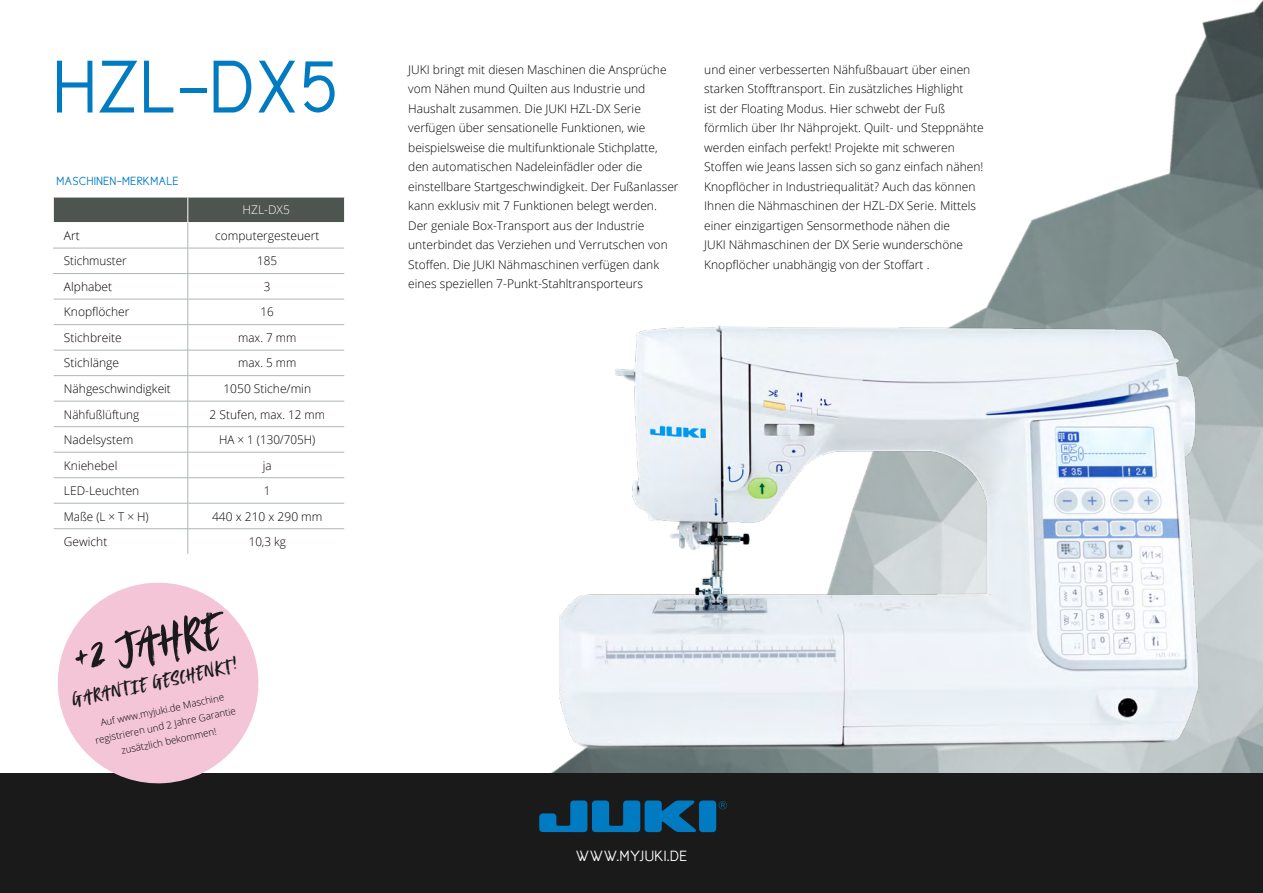
<style>
.page{position:relative;width:1263px;height:893px;background:#fff}
.page>*{position:absolute;margin:0;border:0;box-sizing:border-box;transform-origin:0 0}
.t1{font:75px "New Cicle Gordita";letter-spacing:.03em;color:#007bc2}
.t2{font:45px "Avallon";color:#1a1a1a}
.t3{font:18px "Avallon";color:#1a1a1a}
.t4{font:15px "New Cicle Gordita";letter-spacing:.03em;color:#fff}
.t5{font:300 12px/19.5px "Open Sans";color:#000}
.t6{font:12px "New Cicle Gordita";letter-spacing:.05em;color:#007bc2}
.t7{font:300 12px "Open Sans";color:#fff}
.t8{font:300 9.75px/15.8px "Open Sans";color:#000;text-align:center}
</style>
<div class="page">
<img style="left:336px;top:0;width:927px;height:774px">
<div style="left:0;top:774px;width:1263px;height:119px;background:#1a1a1a"></div>
<hr style="left:188px;top:554px;width:157px;height:1px;background:#fff">
<svg style="left:53px;top:197px;width:292px;height:357px"></svg>
<hr style="left:53px;top:273px;width:135px;height:1px;background:#adb6b7">
<hr style="left:54px;top:299px;width:134px;height:1px;background:#adb6b7">
<svg style="left:54px;top:582px;width:208px;height:202px"></svg>
<img style="left:538px;top:301px;width:725px;height:532px">
<h1 class="t1" style="left:54px;top:48px;width:285px">HZL-DX5</h1>
<p class="t6" style="left:57px;top:175px;width:123px">MASCHINEN-MERKMALE</p>
<p class="t7" style="left:243px;top:202px;width:49px">HZL-DX5</p>
<p class="t5" style="left:64px;top:225px;width:17px">Art</p>
<p class="t5" style="left:215px;top:225px;width:106px">computergesteuert</p>
<p class="t5" style="left:64px;top:251px;width:64px">Stichmuster</p>
<p class="t5" style="left:257px;top:251px;width:21px">185</p>
<p class="t5" style="left:64px;top:276px;width:50px">Alphabet</p>
<p class="t5" style="left:264px;top:276px;width:8px">3</p>
<p class="t5" style="left:64px;top:302px;width:67px">Knopflöcher</p>
<p class="t5" style="left:261px;top:302px;width:15px">16</p>
<p class="t5" style="left:64px;top:328px;width:59px">Stichbreite</p>
<p class="t5" style="left:238px;top:328px;width:60px">max. 7 mm</p>
<p class="t5" style="left:64px;top:353px;width:57px">Stichlänge</p>
<p class="t5" style="left:238px;top:353px;width:60px">max. 5 mm</p>
<p class="t5" style="left:64px;top:379px;width:109px">Nähgeschwindigkeit</p>
<p class="t5" style="left:223px;top:379px;width:89px">1050 Stiche/min</p>
<p class="t5" style="left:64px;top:404px;width:77px">Nähfußlüftung</p>
<p class="t5" style="left:210px;top:404px;width:117px">2 Stufen, max. 12 mm</p>
<p class="t5" style="left:64px;top:430px;width:71px">Nadelsystem</p>
<p class="t5" style="left:219px;top:430px;width:98px">HA × 1 (130/705H)</p>
<p class="t5" style="left:64px;top:455px;width:55px">Kniehebel</p>
<p class="t5" style="left:263px;top:455px;width:10px">ja</p>
<p class="t5" style="left:64px;top:481px;width:77px">LED-Leuchten</p>
<p class="t5" style="left:264px;top:481px;width:8px">1</p>
<p class="t5" style="left:64px;top:506px;width:86px">Maße (L × T × H)</p>
<p class="t5" style="left:212px;top:506px;width:112px">440 x 210 x 290 mm</p>
<p class="t5" style="left:64px;top:532px;width:45px">Gewicht</p>
<p class="t5" style="left:249px;top:532px;width:39px">10,3 kg</p>
<h2 class="t2" style="left:68px;top:628px;width:149px;rotate:-12deg">+2 JAHRE</h2>
<h3 class="t3" style="left:69px;top:687px;width:171px;rotate:-12deg">GARANT IE GESCHENKT!</h3>
<p class="t8" style="left:90px;top:717px;width:145px;rotate:-12deg">Auf www.myjuki.de Maschine registrieren und 2 Jahre Garantie zusätzlich bekommen!</p>
<p class="t5" style="left:408px;top:59px;width:272px">JUKI bringt mit diesen Maschinen die Ansprüche vom Nähen mund Quilten aus Industrie und Haushalt zusammen. Die JUKI HZL-DX Serie verfügen über sensationelle Funktionen, wie beispielsweise die multifunktionale Stichplatte, den automatischen Nadeleinfädler oder die einstellbare Startgeschwindigkeit. Der Fußanlasser kann exklusiv mit 7 Funktionen belegt werden.<br>Der geniale Box-Transport aus der Industrie unterbindet das Verziehen und Verrutschen von Stoffen. Die JUKI Nähmaschinen verfügen dank eines speziellen 7-Punkt-Stahltransporteurs</p>
<p class="t5" style="left:704px;top:59px;width:281px">und einer verbesserten Nähfußbauart über einen starken Stofftransport. Ein zusätzliches Highlight<br>ist der Floating Modus. Hier schwebt der Fuß förmlich über Ihr Nähprojekt. Quilt- und Steppnähte werden einfach perfekt! Projekte mit schweren Stoffen wie Jeans lassen sich so ganz einfach nähen!<br>Knopflöcher in Industriequalität? Auch das können Ihnen die Nähmaschinen der HZL-DX Serie. Mittels einer einzigartigen Sensormethode nähen die<br>JUKI Nähmaschinen der DX Serie wunderschöne Knopflöcher unabhängig von der Stoffart .</p>
<p class="t4" style="left:576px;top:848px;width:113px">WWW.MYJUKI.DE</p>
</div>
